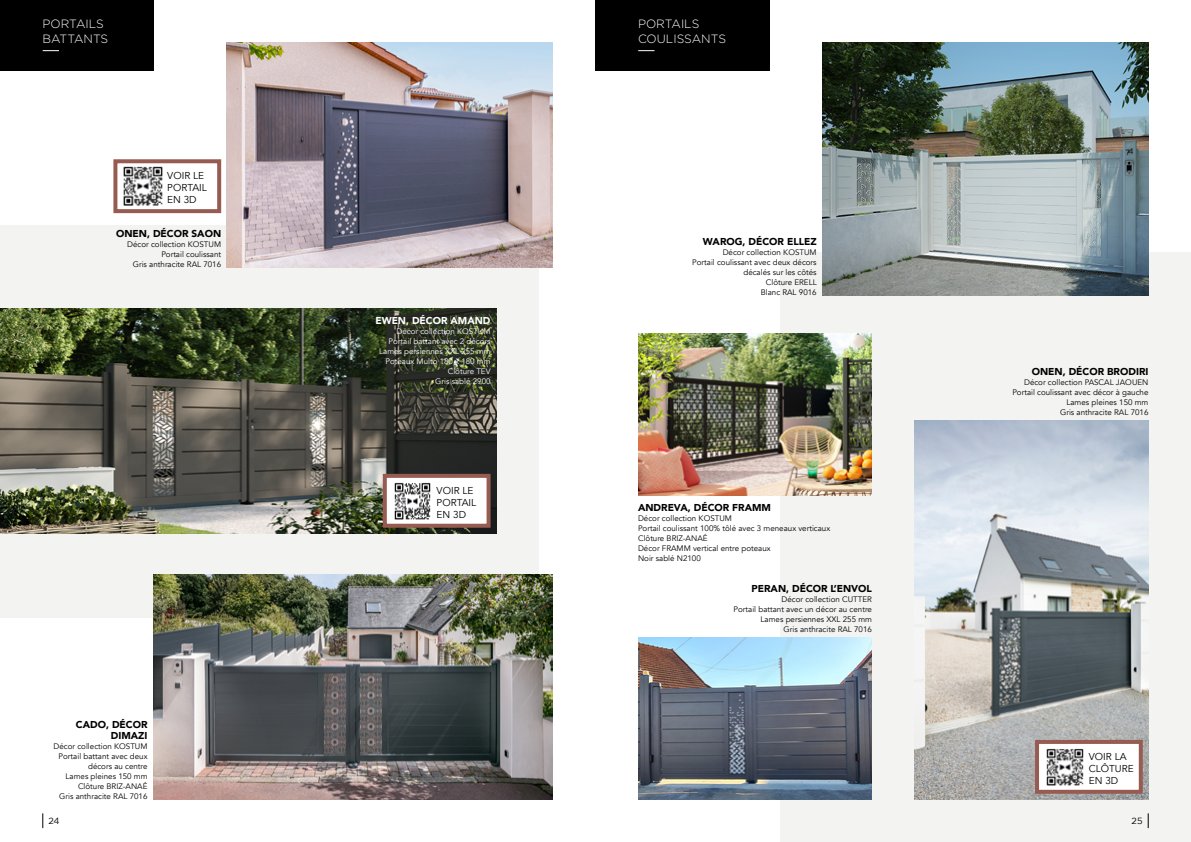
<style>
.page{position:relative;width:1191px;height:842px;background:#fff}
.page>*{position:absolute;margin:0;border:0;box-sizing:border-box;transform-origin:0 0}
.t1{font:300 12px/14.4px "Gotham";color:#fff}
.t2{font:900 10px/11px "Avenir";color:#000;text-align:right}
.t3{font:10px/12px "Avenir";color:#000}
.t4{font:900 10px "Avenir";color:#fff}
.t5{font:9px "Gotham";color:#000}
.t6{font:8px/10px "Avenir";color:#000;text-align:right}
.t7{font:8px/10px "Avenir";color:#fff;text-align:right}
</style>
<div class="page">
<div style="left:0;top:225px;width:539px;height:392px;background:#f3f3f2"></div>
<img style="left:0;top:309px;width:496px;height:224px">
<img style="left:227px;top:43px;width:326px;height:224px">
<img style="left:153px;top:575px;width:400px;height:224px">
<div style="left:0;top:0;width:153px;height:71px;background:#000"></div>
<svg style="left:43px;top:50px;width:16px;height:1px"></svg>
<div style="left:780px;top:253px;width:411px;height:589px;background:#f3f3f2"></div>
<img style="left:914px;top:421px;width:234px;height:378px">
<img style="left:822px;top:43px;width:326px;height:252px">
<img style="left:638px;top:638px;width:234px;height:161px">
<img style="left:638px;top:334px;width:234px;height:161px">
<div style="left:595px;top:0;width:175px;height:71px;background:#000"></div>
<svg style="left:638px;top:50px;width:16px;height:1px"></svg>
<div style="left:113px;top:159px;width:108px;height:54px;background:#fff;border:4px solid #975c51"></div>
<img style="left:123px;top:166px;width:40px;height:40px">
<div style="left:383px;top:474px;width:107px;height:54px;background:#fff;border:4px solid #975c51"></div>
<img style="left:394px;top:482px;width:37px;height:38px">
<div style="left:1035px;top:740px;width:107px;height:54px;background:#fff;border:4px solid #975c51"></div>
<img style="left:1046px;top:748px;width:38px;height:38px">
<svg style="left:1148px;top:813px;width:1px;height:15px"></svg>
<svg style="left:43px;top:813px;width:1px;height:15px"></svg>
<h1 class="t1" style="left:43px;top:17px;width:67px">PORTAILS<br>BATTANTS</h1>
<p class="t3" style="left:167px;top:170px;width:41px">VOIR LE<br>PORTAIL<br>EN 3D</p>
<p class="t2" style="left:116px;top:228px;width:106px">ONEN, DÉCOR SAON</p>
<p class="t6" style="left:127px;top:240px;width:95px">Décor collection KOSTUM<br>Portail coulissant<br>Gris anthracite RAL 7016</p>
<p class="t2" style="left:76px;top:719px;width:73px">CADO, DÉCOR<br>DIMAZI</p>
<p class="t6" style="left:54px;top:742px;width:95px">Décor collection KOSTUM<br>Portail battant avec deux décors au centre<br>Lames pleines 150 mm<br>Clôture BRIZ-ANAÉ<br>Gris anthracite RAL 7016</p>
<p class="t4" style="left:375px;top:312px;width:117px">EWEN, DÉCOR AMAND</p>
<p class="t7" style="left:379px;top:327px;width:113px">Décor collection KOSTUM<br>Portail battant avec 2 décors<br>Lames persiennes XXL 255 mm<br>Poteaux Multo 180 x 180 mm<br>Clôture TEV<br>Gris sablé 2900</p>
<p class="t3" style="left:436px;top:484px;width:41px">VOIR LE<br>PORTAIL<br>EN 3D</p>
<h1 class="t1" style="left:638px;top:17px;width:89px">PORTAILS<br>COULISSANTS</h1>
<p class="t2" style="left:703px;top:236px;width:115px">WAROG, DÉCOR ELLEZ</p>
<p class="t6" style="left:692px;top:248px;width:126px">Décor collection KOSTUM<br>Portail coulissant avec deux décors décalés sur les côtés<br>Clôture ERELL<br>Blanc RAL 9016</p>
<p class="t2" style="left:638px;top:502px;width:134px">ANDREVA, DÉCOR FRAMM</p>
<p class="t6" style="left:638px;top:513px;width:194px;text-align:left">Décor collection KOSTUM<br>Portail coulissant 100% tôlé avec 3 meneaux verticaux<br>Clôture BRIZ-ANAÉ<br>Décor FRAMM vertical entre poteaux<br>Noir sablé N2100</p>
<p class="t2" style="left:751px;top:583px;width:122px">PERAN, DÉCOR L’ENVOL</p>
<p class="t6" style="left:733px;top:595px;width:140px">Décor collection CUTTER<br>Portail battant avec un décor au centre<br>Lames persiennes XXL 255 mm<br>Gris anthracite RAL 7016</p>
<p class="t2" style="left:1031px;top:366px;width:118px">ONEN, DÉCOR BRODIRI</p>
<p class="t6" style="left:1012px;top:378px;width:138px">Décor collection PASCAL JAOUEN<br>Portail coulissant avec décor à gauche<br>Lames pleines 150 mm<br>Gris anthracite RAL 7016</p>
<p class="t3" style="left:1088px;top:751px;width:46px">VOIR LA<br>CLÔTURE<br>EN 3D</p>
<p class="t5" style="left:48px;top:816px;width:13px">24</p>
<p class="t5" style="left:1131px;top:816px;width:12px">25</p>
</div>
